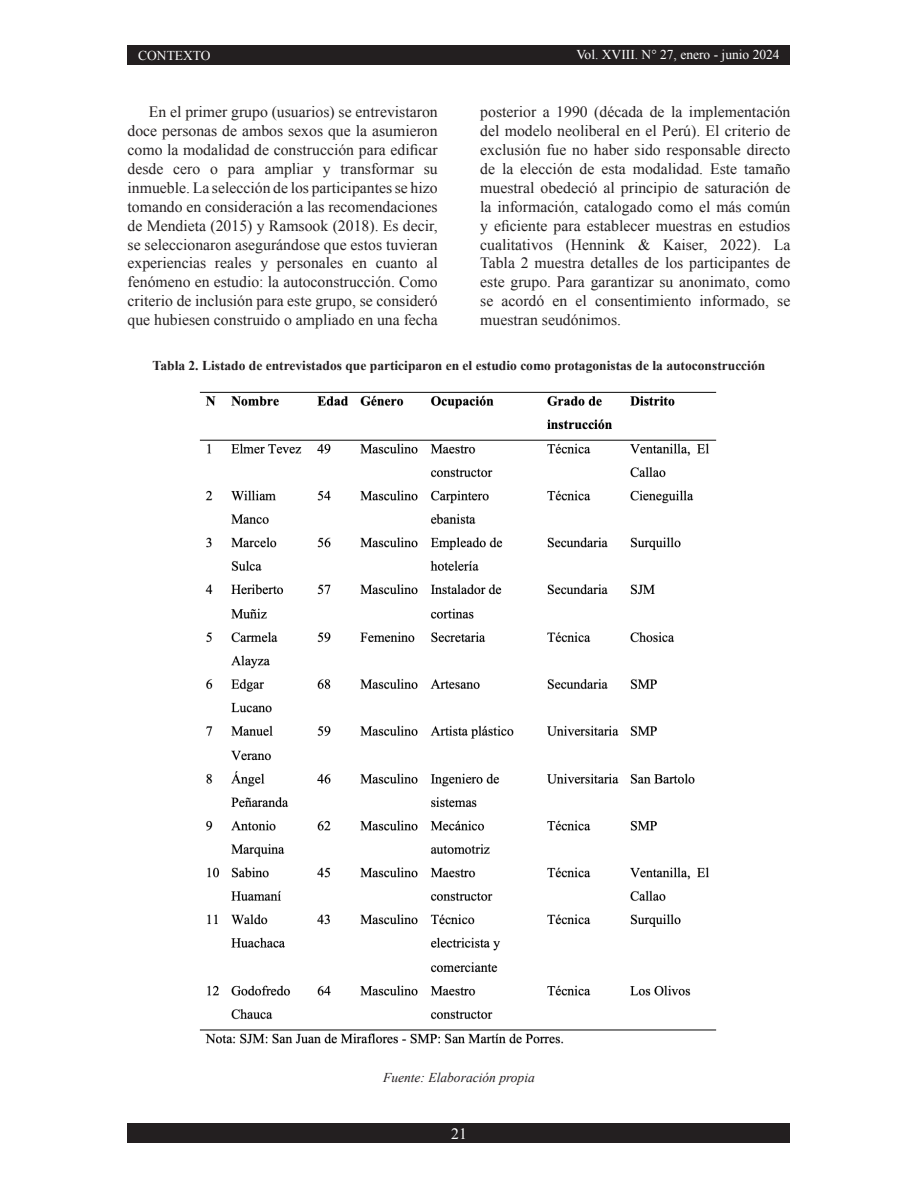
<style>
.page{position:relative;width:918px;height:1188px;background:#fff}
.page>*{position:absolute;margin:0;border:0;box-sizing:border-box;transform-origin:0 0}
.t1{font:15.75px/18.9px "Times New Roman";color:#231f20;text-align:justify}
.t2{font:15.75px "Times New Roman";color:#fcfcfc}
.t3{font:700 13.5px "Times New Roman";color:#231f20}
.t4{font:13.5px "Times New Roman";color:#fff}
.t5{font:italic 13.5px "Times New Roman";color:#231f20}
</style>
<div class="page">
<div style="left:128px;top:1124px;width:662px;height:19px;background:#231f20"></div>
<div style="left:128px;top:45px;width:662px;height:19px;background:#231f20"></div>
<img style="left:199px;top:391px;width:518px;height:653px">
<p class="t4" style="left:138px;top:47px;width:74px">CONTEXTO</p>
<p class="t4" style="left:577px;top:46px;width:205px">Vol. XVIII. N° 27, enero - junio 2024</p>
<p class="t1" style="left:128px;top:102px;width:312px;text-indent:21px">En el primer grupo (usuarios) se entrevistaron doce personas de ambos sexos que la asumieron como la modalidad de construcción para edificar desde cero o para ampliar y transformar su inmueble. La selección de los participantes se hizo tomando en consideración a las recomendaciones de Mendieta (2015) y Ramsook (2018). Es decir, se seleccionaron asegurándose que estos tuvieran experiencias reales y personales en cuanto al fenómeno en estudio: la autoconstrucción. Como criterio de inclusión para este grupo, se consideró que hubiesen construido o ampliado en una fecha</p>
<p class="t3" style="left:153px;top:356px;width:614px">Tabla 2. Listado de entrevistados que participaron en el estudio como protagonistas de la autoconstrucción</p>
<p class="t1" style="left:480px;top:102px;width:312px">posterior a 1990 (década de la implementación del modelo neoliberal en el Perú). El criterio de exclusión fue no haber sido responsable directo de la elección de esta modalidad. Este tamaño muestral obedeció al principio de saturación de la información, catalogado como el más común y eficiente para establecer muestras en estudios cualitativos (Hennink &amp; Kaiser, 2022). La Tabla 2 muestra detalles de los participantes de este grupo. Para garantizar su anonimato, como se acordó en el consentimiento informado, se muestran seudónimos.</p>
<p class="t5" style="left:383px;top:1068px;width:153px">Fuente: Elaboración propia</p>
<p class="t2" style="left:451px;top:1123px;width:17px">21</p>
</div>
